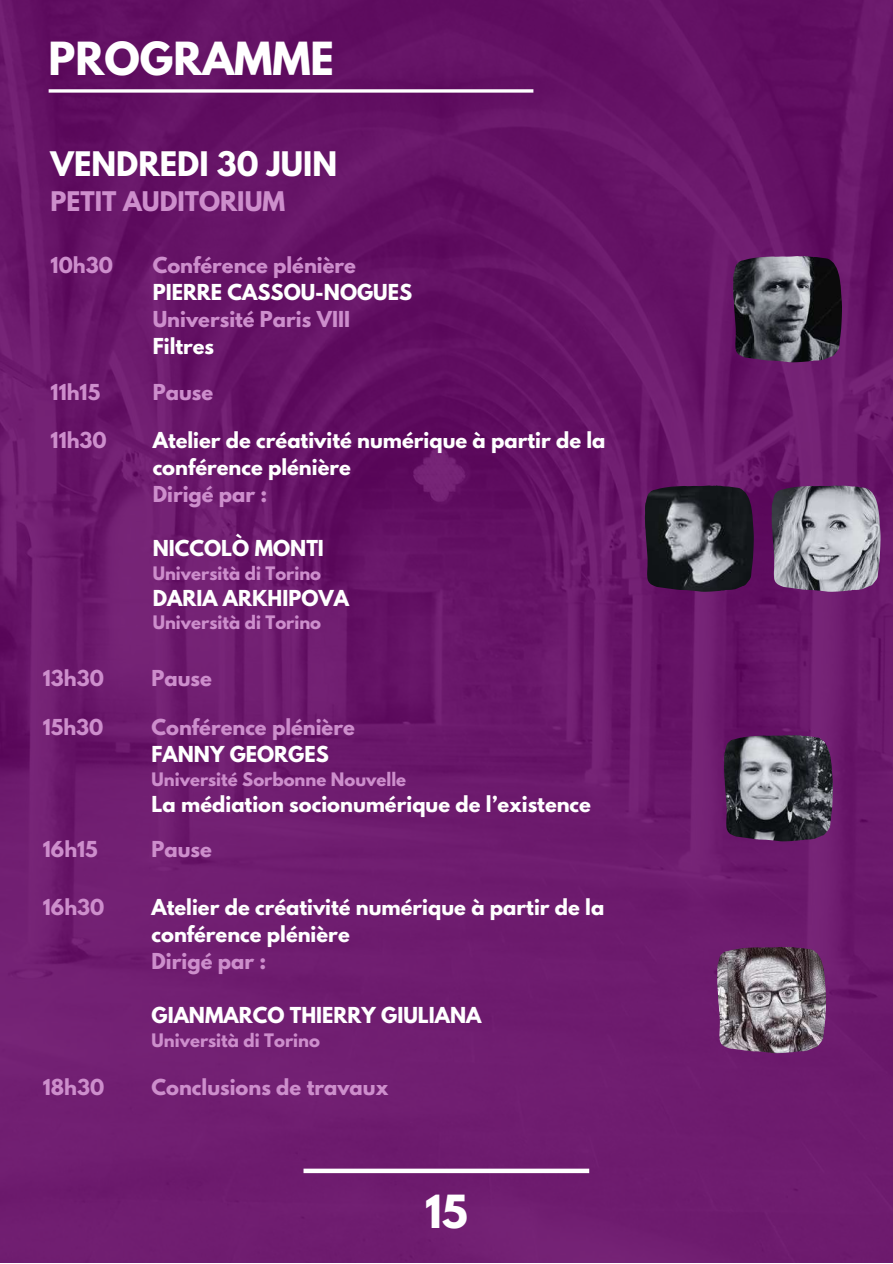
<style>
.page{position:relative;width:893px;height:1264px;background:#fff}
.page>*{position:absolute;margin:0;border:0;box-sizing:border-box;transform-origin:0 0}
.t1{font:700 40.35px "League Spartan";color:#fff}
.t2{font:700 30px "League Spartan";color:#fff}
.t3{font:700 24px "League Spartan";color:#cd8ecc}
.t4{font:700 19.5px/27px "League Spartan";color:#fff}
.t5{font:700 19.5px "League Spartan";color:#cd8ecc}
.t6{font:700 16.5px "League Spartan";color:#cd8ecc}
</style>
<div class="page">
<img style="left:0;top:0;width:892px;height:1262px">
<div style="left:303px;top:1168px;width:286px;height:5px;background:#fff"></div>
<svg style="left:49px;top:89px;width:484px;height:4px"></svg>
<img style="left:644px;top:485px;width:109px;height:106px">
<img style="left:733px;top:256px;width:108px;height:106px">
<img style="left:771px;top:485px;width:109px;height:106px">
<img style="left:724px;top:735px;width:108px;height:106px">
<img style="left:717px;top:946px;width:108px;height:107px">
<h1 class="t1" style="left:49px;top:38px;width:287px">PROGRAMME</h1>
<h2 class="t2" style="left:51px;top:149px;width:288px">VENDREDI 30 JUIN</h2>
<p class="t3" style="left:51px;top:190px;width:236px">PETIT AUDITORIUM</p>
<p class="t5" style="left:51px;top:256px;width:64px">10h30</p>
<p class="t5" style="left:153px;top:256px;width:205px">Conférence plénière</p>
<p class="t4" style="left:153px;top:281px;width:261px">PIERRE CASSOU-NOGUES</p>
<p class="t5" style="left:153px;top:309px;width:199px">Université Paris VIII</p>
<p class="t4" style="left:153px;top:335px;width:63px">Filtres</p>
<p class="t5" style="left:51px;top:382px;width:51px">11h15</p>
<p class="t5" style="left:153px;top:382px;width:62px">Pause</p>
<p class="t5" style="left:51px;top:431px;width:58px">11h30</p>
<p class="t4" style="left:153px;top:429px;width:454px">Atelier de créativité numérique à partir de la conférence plénière</p>
<p class="t5" style="left:153px;top:485px;width:116px">Dirigé par :</p>
<p class="t4" style="left:153px;top:537px;width:173px">NICCOLÒ MONTI</p>
<p class="t6" style="left:153px;top:565px;width:170px">Università di Torino</p>
<p class="t4" style="left:153px;top:587px;width:198px">DARIA ARKHIPOVA</p>
<p class="t6" style="left:153px;top:614px;width:170px">Università di Torino</p>
<p class="t5" style="left:43px;top:669px;width:62px">13h30</p>
<p class="t5" style="left:151px;top:669px;width:62px">Pause</p>
<p class="t5" style="left:43px;top:717px;width:62px">15h30</p>
<p class="t5" style="left:151px;top:717px;width:205px">Conférence plénière</p>
<p class="t4" style="left:151px;top:743px;width:179px">FANNY GEORGES</p>
<p class="t6" style="left:151px;top:771px;width:256px">Université Sorbonne Nouvelle</p>
<p class="t4" style="left:151px;top:793px;width:441px">La médiation socionumérique de l’existence</p>
<p class="t5" style="left:43px;top:839px;width:56px">16h15</p>
<p class="t5" style="left:151px;top:839px;width:62px">Pause</p>
<p class="t5" style="left:43px;top:897px;width:63px">16h30</p>
<p class="t4" style="left:151px;top:896px;width:454px">Atelier de créativité numérique à partir de la conférence plénière</p>
<p class="t5" style="left:151px;top:951px;width:116px">Dirigé par :</p>
<p class="t4" style="left:151px;top:1004px;width:331px">GIANMARCO THIERRY GIULIANA</p>
<p class="t6" style="left:151px;top:1032px;width:170px">Università di Torino</p>
<p class="t5" style="left:43px;top:1077px;width:63px">18h30</p>
<p class="t5" style="left:151px;top:1077px;width:238px">Conclusions de travaux</p>
<h1 class="t1" style="left:425px;top:1191px;width:44px">15</h1>
</div>
